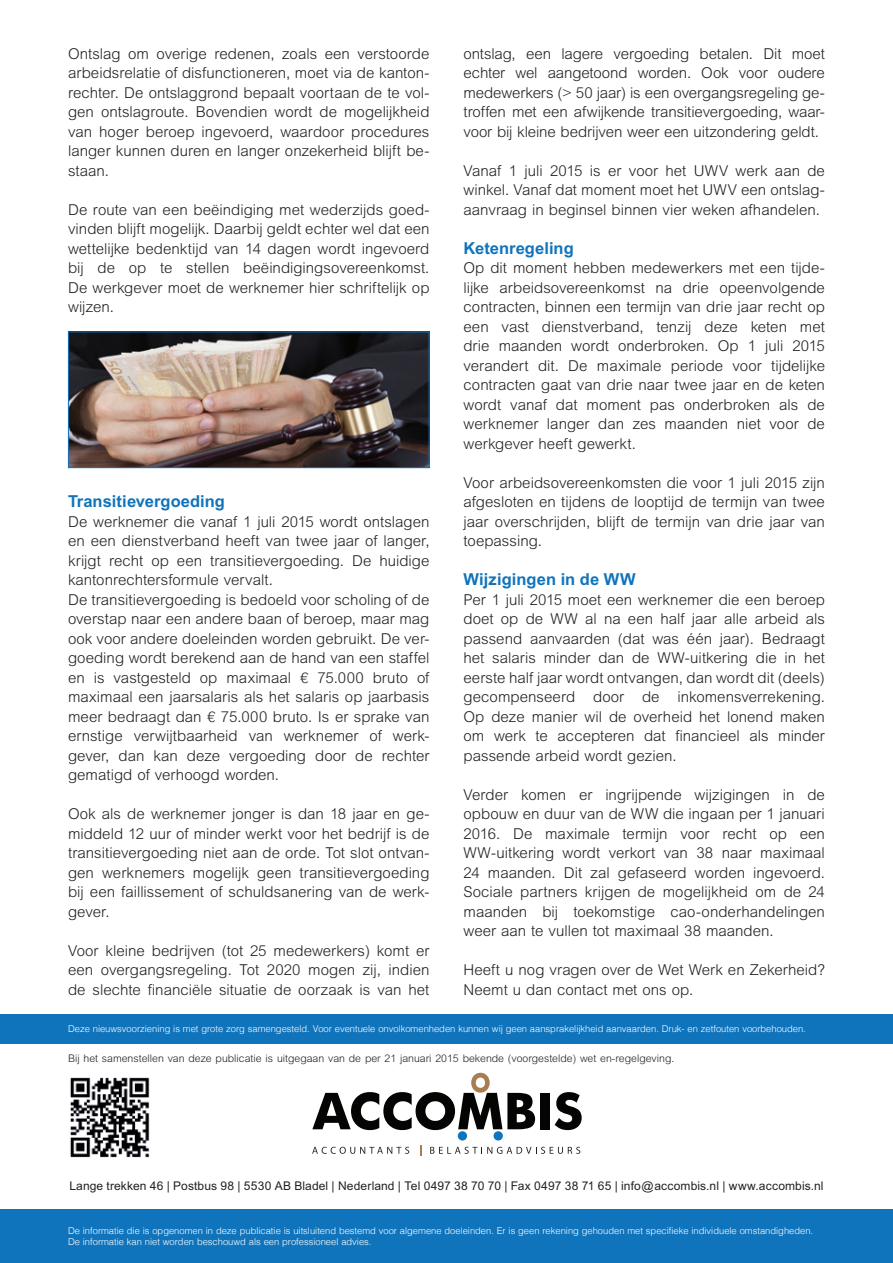
<style>
.page{position:relative;width:893px;height:1263px;background:#fff}
.page>*{position:absolute;margin:0;border:0;box-sizing:border-box;transform-origin:0 0}
.t1{font:700 16.5px "M Arial";letter-spacing:.005em;color:#1074bc}
.t2{font:300 15px/19.5px "M Arial";letter-spacing:.005em;color:#231f20;text-align:justify}
.t3{font:12px "M Arial";letter-spacing:.01em;color:#231f20}
.t4{font:300 10.5px "M Arial";color:#231f20}
.t5{font:300 9.3px/11.2px "Helvetica";color:#fff}
.s1{font-family:"Helvetica"}
</style>
<div class="page">
<div style="left:0;top:1209px;width:893px;height:54px;background:#1074bc"></div>
<img style="left:70px;top:334px;width:357px;height:132px">
<div style="left:68px;top:332px;width:361px;height:136px;border:1px solid #1074bc"></div>
<div style="left:0;top:1014px;width:893px;height:29px;background:#1074bc"></div>
<svg style="left:312px;top:1147px;width:97px;height:7px"></svg>
<svg style="left:430px;top:1147px;width:150px;height:7px"></svg>
<div style="left:541px;top:1093px;width:9px;height:36px;background:#040503"></div>
<svg style="left:555px;top:1092px;width:27px;height:38px"></svg>
<div style="left:458px;top:1131px;width:9px;height:9px;background:#1074bc;border-radius:50%"></div>
<svg style="left:312px;top:1073px;width:223px;height:57px"></svg>
<div style="left:494px;top:1131px;width:9px;height:9px;background:#1074bc;border-radius:50%"></div>
<img style="left:70px;top:1077px;width:80px;height:81px">
<p class="t2" style="left:68px;top:43px;width:363px">Ontslag om overige redenen, zoals een verstoorde arbeidsrelatie of disfunctioneren, moet via de kanton&shy;rechter. De ontslaggrond bepaalt voortaan de te vol&shy;gen ontslagroute. Bovendien wordt de mogelijkheid van hoger beroep ingevoerd, waardoor procedures langer kunnen duren en langer onzekerheid blijft be&shy;staan.</p>
<p class="t2" style="left:68px;top:199px;width:363px">De route van een beëindiging met wederzijds goed&shy;vinden blijft mogelijk. Daarbij geldt echter wel dat een wettelijke bedenktijd van 14 dagen wordt ingevoerd bij de op te stellen beëindigingsovereenkomst.<br>De werkgever moet de werknemer hier schriftelijk op wijzen.</p>
<p class="t1" style="left:68px;top:492px;width:159px">Transitievergoeding</p>
<p class="t2" style="left:68px;top:511px;width:363px;text-align:left">De werknemer die vanaf 1 juli 2015 wordt ontslagen en een dienstverband heeft van twee jaar of langer, krijgt recht op een transitievergoeding. De huidige kantonrechtersformule vervalt.<br>De transitievergoeding is bedoeld voor scholing of de overstap naar een andere baan of beroep, maar mag ook voor andere doeleinden worden gebruikt. De ver&shy;goeding wordt berekend aan de hand van een staffel en is vastgesteld op maximaal <span class="s1">€</span> 75.000 bruto of maximaal een jaarsalaris als het salaris op jaarbasis meer bedraagt dan <span class="s1">€</span> 75.000 bruto. Is er sprake van ernstige verwijtbaarheid van werknemer of werk&shy;gever, dan kan deze vergoeding door de rechter gematigd of verhoogd worden.</p>
<p class="t2" style="left:68px;top:804px;width:363px">Ook als de werknemer jonger is dan 18 jaar en ge&shy;middeld 12 uur of minder werkt voor het bedrijf is de transitievergoeding niet aan de orde. Tot slot ontvan&shy;gen werknemers mogelijk geen transitievergoeding bij een faillissement of schuldsanering van de werk&shy;gever.</p>
<p class="t2" style="left:68px;top:940px;width:363px">Voor kleine bedrijven (tot 25 medewerkers) komt er een overgangsregeling. Tot 2020 mogen zij, indien de slechte financiële situatie de oorzaak is van het</p>
<p class="t2" style="left:463px;top:43px;width:363px">ontslag, een lagere vergoeding betalen. Dit moet echter wel aangetoond worden. Ook voor oudere medewerkers (&gt; 50 jaar) is een overgangsregeling ge&shy;troffen met een afwijkende transitievergoeding, waar&shy;voor bij kleine bedrijven weer een uitzondering geldt.</p>
<p class="t2" style="left:463px;top:160px;width:363px">Vanaf 1 juli 2015 is er voor het UWV werk aan de winkel. Vanaf dat moment moet het UWV een ontslag&shy;aanvraag in beginsel binnen vier weken afhandelen.</p>
<p class="t1" style="left:463px;top:238px;width:112px">Ketenregeling</p>
<p class="t2" style="left:463px;top:258px;width:363px">Op dit moment hebben medewerkers met een tijde&shy;lijke arbeidsovereenkomst na drie opeenvolgende contracten, binnen een termijn van drie jaar recht op een vast dienstverband, tenzij deze keten met drie maanden wordt onderbroken. Op 1 juli 2015 verandert dit. De maximale periode voor tijdelijke contracten gaat van drie naar twee jaar en de keten wordt vanaf dat moment pas onderbroken als de werknemer langer dan zes maanden niet voor de werkgever heeft gewerkt.</p>
<p class="t2" style="left:463px;top:472px;width:363px">Voor arbeidsovereenkomsten die voor 1 juli 2015 zijn afgesloten en tijdens de looptijd de termijn van twee jaar overschrijden, blijft de termijn van drie jaar van toepassing.</p>
<p class="t1" style="left:463px;top:570px;width:174px">Wijzigingen in de WW</p>
<p class="t2" style="left:463px;top:589px;width:363px">Per 1 juli 2015 moet een werknemer die een beroep doet op de WW al na een half jaar alle arbeid als passend aanvaarden (dat was één jaar). Bedraagt het salaris minder dan de WW-uitkering die in het eerste half jaar wordt ontvangen, dan wordt dit (deels) gecompenseerd door de inkomensverrekening.<br>Op deze manier wil de overheid het lonend maken om werk te accepteren dat financieel als minder passende arbeid wordt gezien.</p>
<p class="t2" style="left:463px;top:784px;width:363px">Verder komen er ingrijpende wijzigingen in de opbouw en duur van de WW die ingaan per 1 januari 2016. De maximale termijn voor recht op een WW-uitkering wordt verkort van 38 naar maximaal 24 maanden. Dit zal gefaseerd worden ingevoerd.<br>Sociale partners krijgen de mogelijkheid om de 24 maanden bij toekomstige cao-onderhandelingen weer aan te vullen tot maximaal 38 maanden.</p>
<p class="t2" style="left:463px;top:960px;width:363px">Heeft u nog vragen over de Wet Werk en Zekerheid?<br>Neemt u dan contact met ons op.</p>
<p class="t5" style="left:68px;top:1022px;width:739px">Deze nieuwsvoorziening is met grote zorg samengesteld. Voor eventuele onvolkomenheden kunnen wij geen aansprakelijkheid aanvaarden. Druk- en zetfouten voorbehouden.</p>
<p class="t4" style="left:68px;top:1052px;width:608px">Bij het samenstellen van deze publicatie is uitgegaan van de per 21 januari 2015 bekende (voorgestelde) wet en-regelgeving.</p>
<p class="t3" style="left:69px;top:1178px;width:756px">Lange trekken 46 | Postbus 98 | 5530 AB Bladel | Nederland | Tel 0497 38 70 70 | Fax 0497 38 71 65 | info@accombis.nl | www.accombis.nl</p>
<p class="t5" style="left:68px;top:1224px;width:747px">De informatie die is opgenomen in deze publicatie is uitsluitend bestemd voor algemene doeleinden. Er is geen rekening gehouden met specifieke individuele omstandigheden.<br>De informatie kan niet worden beschouwd als een professioneel advies.</p>
</div>
